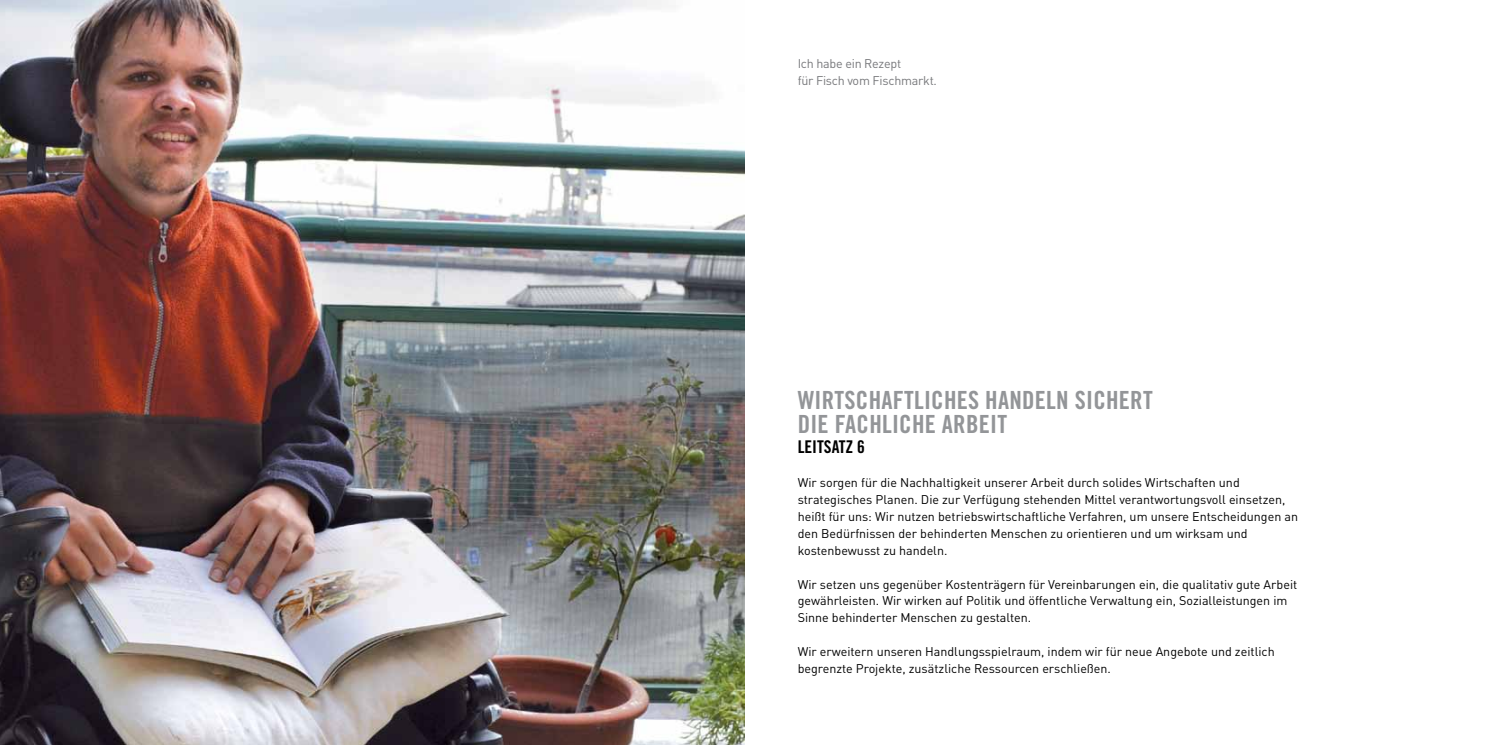
<style>
.page{position:relative;width:1489px;height:745px;background:#fff}
.page>*{position:absolute;margin:0;border:0;box-sizing:border-box;transform-origin:0 0}
.t1{font:25px/23.8px "Trade Gothic Bold Cond Twenty";letter-spacing:.01em;color:#939598}
.t2{font:17.5px "Trade Gothic Bold Cond Twenty";color:#000}
.t3{font:12.5px/16.9px "DIN";color:#000}
.t4{font:12.5px/16.9px "DIN";letter-spacing:-.02em;color:#77787b}
</style>
<div class="page">
<img style="left:0;top:0;width:744px;height:744px">
<p class="t4" style="left:797px;top:55px;width:141px">Ich habe ein Rezept<br>für Fisch vom Fischmarkt.</p>
<h1 class="t1" style="left:797px;top:388px;width:356px">WIRTSCHAFTLICHES HANDELN SICHERT<br>DIE FACHLICHE ARBEIT</h1>
<h2 class="t2" style="left:797px;top:436px;width:69px">LEITSATZ 6</h2>
<p class="t3" style="left:797px;top:473px;width:502px">Wir sorgen für die Nachhaltigkeit unserer Arbeit durch solides Wirtschaften und strategisches Planen. Die zur Verfügung stehenden Mittel verantwortungsvoll einsetzen, heißt für uns: Wir nutzen betriebswirtschaftliche Verfahren, um unsere Entscheidungen an den Bedürfnissen der behinderten Menschen zu orientieren und um wirksam und kostenbewusst zu handeln.</p>
<p class="t3" style="left:797px;top:575px;width:501px">Wir setzen uns gegenüber Kostenträgern für Vereinbarungen ein, die qualitativ gute Arbeit gewährleisten. Wir wirken auf Politik und öffentliche Verwaltung ein, Sozialleistungen im<br>Sinne behinderter Menschen zu gestalten.</p>
<p class="t3" style="left:797px;top:642px;width:478px">Wir erweitern unseren Handlungsspielraum, indem wir für neue Angebote und zeitlich begrenzte Projekte, zusätzliche Ressourcen erschließen.</p>
</div>
